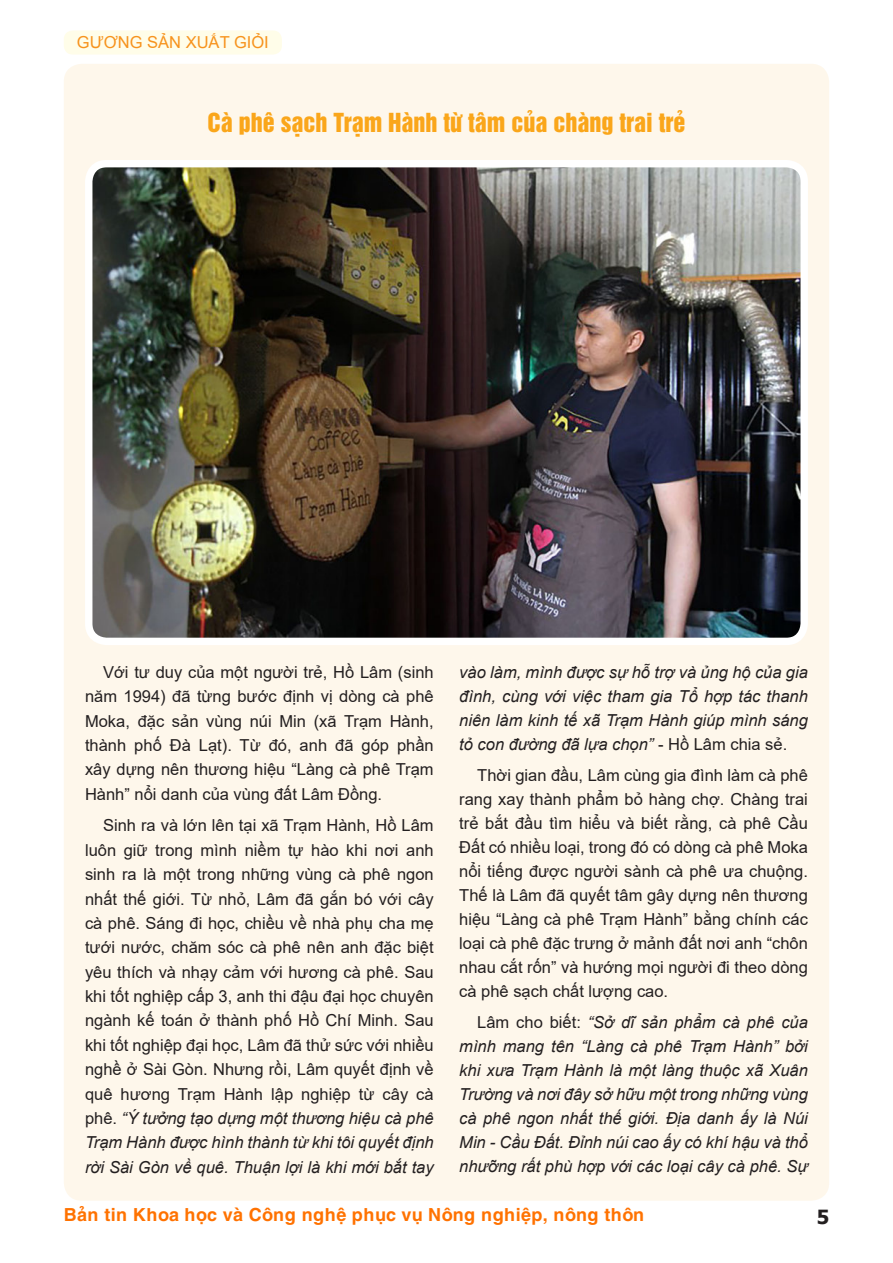
<style>
.page{position:relative;width:893px;height:1263px;background:#fff}
.page>*{position:absolute;margin:0;border:0;box-sizing:border-box;transform-origin:0 0}
.Head_1{font:24px "UTM Helvet Ins";color:#faa61a}
.t1{font:700 19.5px "Tahoma";color:#231f20}
.t2{font:700 18px "UTM Helve";color:#ff7200}
.Body_Text{font:16.5px/24.3px "Arial";color:#231f20;text-align:justify}
.Body_Text-2{font:italic 16.5px/24px "Arial";color:#231f20;text-align:justify}
.BOX{font:16.5px "Arial";color:#f7931d}
.s1{font-style:italic}
.s2{font-style:normal}
</style>
<div class="page">
<div style="left:64px;top:64px;width:765px;height:1137px;background:#fef7eb;border-radius:18px"></div>
<div style="left:64px;top:30px;width:218px;height:25px;background:#fffde9;border-radius:9px"></div>
<img style="left:93px;top:168px;width:707px;height:469px">
<div style="left:85px;top:160px;width:723px;height:485px;border:7px solid #fff;border-radius:18px"></div>
<p class="BOX" style="left:77px;top:31px;width:193px">GƯƠNG SẢN XUẤT GIỎI</p>
<p class="Head_1" style="left:208px;top:103px;width:479px">Cà phê sạch Trạm Hành từ tâm của chàng trai trẻ</p>
<p class="Body_Text" style="left:85px;top:660px;width:350px;text-indent:18px">Với tư duy của một người trẻ, Hồ Lâm (sinh năm 1994) đã từng bước định vị dòng cà phê Moka, đặc sản vùng núi Min (xã Trạm Hành, thành phố Đà Lạt). Từ đó, anh đã góp phần xây dựng nên thương hiệu “Làng cà phê Trạm Hành” nổi danh của vùng đất Lâm Đồng.</p>
<p class="Body_Text" style="left:85px;top:813px;width:350px;text-indent:18px">Sinh ra và lớn lên tại xã Trạm Hành, Hồ Lâm luôn giữ trong mình niềm tự hào khi nơi anh sinh ra là một trong những vùng cà phê ngon nhất thế giới. Từ nhỏ, Lâm đã gắn bó với cây cà phê. Sáng đi học, chiều về nhà phụ cha mẹ tưới nước, chăm sóc cà phê nên anh đặc biệt yêu thích và nhạy cảm với hương cà phê. Sau khi tốt nghiệp cấp 3, anh thi đậu đại học chuyên ngành kế toán ở thành phố Hồ Chí Minh. Sau khi tốt nghiệp đại học, Lâm đã thử sức với nhiều nghề ở Sài Gòn. Nhưng rồi, Lâm quyết định về quê hương Trạm Hành lập nghiệp từ cây cà phê. <span class="s1">“Ý tưởng tạo dựng một thương hiệu cà phê Trạm Hành được hình thành từ khi tôi quyết định rời Sài Gòn về quê. Thuận lợi là khi mới bắt tay</span></p>
<p class="Body_Text-2" style="left:459px;top:660px;width:350px">vào làm, mình được sự hỗ trợ và ủng hộ của gia đình, cùng với việc tham gia Tổ hợp tác thanh niên làm kinh tế xã Trạm Hành giúp mình sáng tỏ con đường đã lựa chọn” <span class="s2">- Hồ Lâm chia sẻ.</span></p>
<p class="Body_Text" style="left:459px;top:763px;width:350px;text-indent:18px">Thời gian đầu, Lâm cùng gia đình làm cà phê rang xay thành phẩm bỏ hàng chợ. Chàng trai trẻ bắt đầu tìm hiểu và biết rằng, cà phê Cầu Đất có nhiều loại, trong đó có dòng cà phê Moka nổi tiếng được người sành cà phê ưa chuộng.<br>Thế là Lâm đã quyết tâm gây dựng nên thương hiệu “Làng cà phê Trạm Hành” bằng chính các loại cà phê đặc trưng ở mảnh đất nơi anh “chôn nhau cắt rốn” và hướng mọi người đi theo dòng cà phê sạch chất lượng cao.</p>
<p class="Body_Text-2" style="left:459px;top:1011px;width:350px;text-indent:18px"><span class="s2">Lâm cho biết:</span> “Sở dĩ sản phẩm cà phê của mình mang tên “Làng cà phê Trạm Hành” bởi khi xưa Trạm Hành là một làng thuộc xã Xuân Trường và nơi đây sở hữu một trong những vùng cà phê ngon nhất thế giới. Địa danh ấy là Núi Min - Cầu Đất. Đỉnh núi cao ấy có khí hậu và thổ nhưỡng rất phù hợp với các loại cây cà phê. Sự</p>
<p class="t2" style="left:64px;top:1200px;width:583px">Bản tin Khoa học và Công nghệ phục vụ Nông nghiệp, nông thôn</p>
<p class="t1" style="left:817px;top:1203px;width:14px">5</p>
</div>
